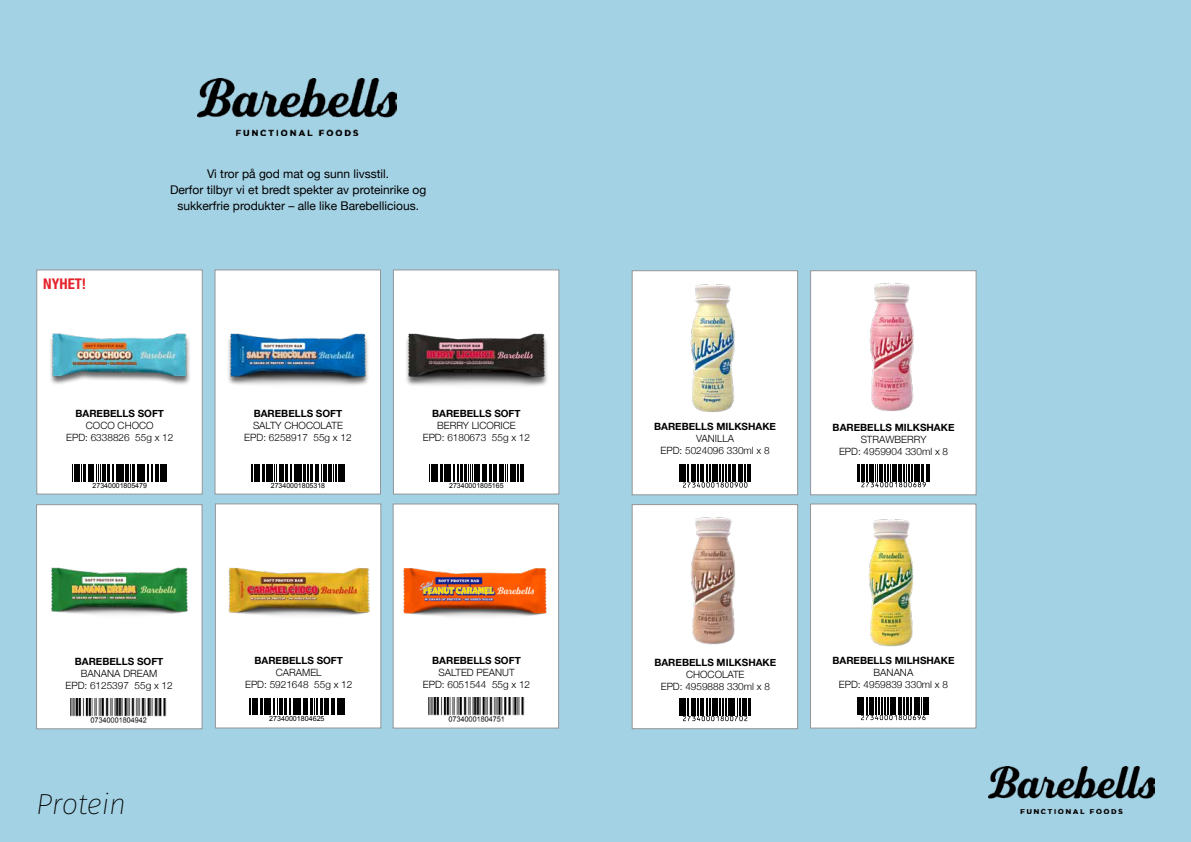
<style>
.page{position:relative;width:1191px;height:842px;background:#a4d2e5}
.page>*{position:absolute;margin:0;border:0;box-sizing:border-box;transform-origin:0 0}
.t1{font:italic 200 29px "Fira Sans";letter-spacing:-.01em;color:#000}
.t2{font:700 condensed 14.8px "Helvetica Neue LT Std";color:#e4232c}
.t3{font:12px/16.4px "Helvetica Neue";color:#000;text-align:center}
.t4{font:300 10px/12px "Helvetica Neue";color:#000;text-align:center}
.t5{font:700 10px "Helvetica Neue";color:#000}
.t6{font:7.1px "Arial";color:#000}
.t7{font:7px "Arial";color:#000}
</style>
<div class="page">
<img style="left:198px;top:79px;width:198px;height:56px">
<div style="left:214px;top:269px;width:167px;height:225px;background:#fff;border:1px solid #939598"></div>
<div style="left:227px;top:335px;width:143px;height:56px;background:#000;opacity:.6"></div>
<img style="left:229px;top:333px;width:138px;height:50px">
<svg style="left:251px;top:464px;width:94px;height:18px"></svg>
<div style="left:393px;top:269px;width:166px;height:225px;background:#fff;border:1px solid #939598"></div>
<div style="left:404px;top:334px;width:145px;height:57px;background:#000;opacity:.6"></div>
<img style="left:406px;top:333px;width:140px;height:50px">
<svg style="left:429px;top:464px;width:95px;height:18px"></svg>
<div style="left:810px;top:503px;width:166px;height:226px;background:#fff;border:1px solid #939598"></div>
<img style="left:869px;top:519px;width:44px;height:128px">
<svg style="left:857px;top:697px;width:72px;height:23px"></svg>
<div style="left:810px;top:270px;width:166px;height:225px;background:#fff;border:1px solid #939598"></div>
<img style="left:869px;top:283px;width:45px;height:128px">
<svg style="left:857px;top:464px;width:73px;height:23px"></svg>
<div style="left:631px;top:504px;width:167px;height:225px;background:#fff;border:1px solid #939598"></div>
<img style="left:691px;top:517px;width:44px;height:128px">
<svg style="left:679px;top:698px;width:72px;height:23px"></svg>
<div style="left:631px;top:270px;width:167px;height:225px;background:#fff;border:1px solid #939598"></div>
<img style="left:690px;top:284px;width:45px;height:128px">
<svg style="left:679px;top:465px;width:72px;height:23px"></svg>
<img style="left:988px;top:766px;width:167px;height:47px">
<div style="left:215px;top:503px;width:166px;height:225px;background:#fff;border:1px solid #939598"></div>
<svg style="left:249px;top:698px;width:33px;height:17px"></svg>
<hr style="left:284px;top:698px;width:3px;height:17px;background:#000">
<svg style="left:289px;top:698px;width:56px;height:17px"></svg>
<img style="left:228px;top:567px;width:142px;height:49px">
<div style="left:393px;top:503px;width:166px;height:226px;background:#fff;border:1px solid #939598"></div>
<img style="left:403px;top:568px;width:144px;height:49px">
<img style="left:428px;top:698px;width:96px;height:24px">
<div style="left:36px;top:504px;width:166px;height:225px;background:#fff;border:1px solid #939598"></div>
<img style="left:51px;top:567px;width:137px;height:48px">
<img style="left:71px;top:698px;width:95px;height:24px">
<div style="left:36px;top:269px;width:167px;height:225px;background:#fff;border:1px solid #939598"></div>
<div style="left:49px;top:335px;width:142px;height:51px;background:#000;opacity:.6"></div>
<img style="left:50px;top:333px;width:139px;height:50px">
<svg style="left:74px;top:464px;width:93px;height:18px"></svg>
<h2 class="t2" style="left:43px;top:275px;width:45px">NYHET!</h2>
<p class="t3" style="left:170px;top:166px;width:258px">Vi tror på god mat og sunn livsstil.<br>Derfor tilbyr vi et bredt spekter av proteinrike og sukkerfrie produkter – alle like Barebellicious.</p>
<p class="t5" style="left:75px;top:406px;width:90px">BAREBELLS SOFT</p>
<p class="t4" style="left:66px;top:419px;width:109px">COCO CHOCO<br>EPD: 6338826 55g x 12</p>
<p class="t7" style="left:93px;top:481px;width:56px">27340001805479</p>
<p class="t5" style="left:75px;top:654px;width:90px">BAREBELLS SOFT</p>
<p class="t4" style="left:65px;top:667px;width:109px">BANANA DREAM<br>EPD: 6125397 55g x 12</p>
<h1 class="t1" style="left:36px;top:783px;width:92px">Protein</h1>
<p class="t5" style="left:254px;top:406px;width:90px">BAREBELLS SOFT</p>
<p class="t4" style="left:244px;top:419px;width:109px">SALTY CHOCOLATE<br>EPD: 6258917 55g x 12</p>
<p class="t7" style="left:271px;top:481px;width:56px">27340001805318</p>
<p class="t5" style="left:254px;top:653px;width:90px">BAREBELLS SOFT</p>
<p class="t4" style="left:245px;top:666px;width:109px">CARAMEL<br>EPD: 5921648 55g x 12</p>
<p class="t6" style="left:269px;top:714px;width:57px">27340001804625</p>
<p class="t5" style="left:432px;top:406px;width:90px">BAREBELLS SOFT</p>
<p class="t4" style="left:423px;top:419px;width:109px">BERRY LICORICE<br>EPD: 6180673 55g x 12</p>
<p class="t7" style="left:449px;top:481px;width:56px">27340001805165</p>
<p class="t5" style="left:432px;top:653px;width:90px">BAREBELLS SOFT</p>
<p class="t4" style="left:423px;top:666px;width:109px">SALTED PEANUT<br>EPD: 6051544 55g x 12</p>
<p class="t5" style="left:654px;top:418px;width:123px">BAREBELLS MILKSHAKE</p>
<p class="t4" style="left:660px;top:432px;width:111px">VANILLA<br>EPD: 5024096 330ml x 8</p>
<p class="t5" style="left:832px;top:419px;width:123px">BAREBELLS MILKSHAKE</p>
<p class="t4" style="left:839px;top:432px;width:111px">STRAWBERRY<br>EPD: 4959904 330ml x 8</p>
<p class="t5" style="left:654px;top:654px;width:123px">BAREBELLS MILKSHAKE</p>
<p class="t4" style="left:661px;top:667px;width:111px">CHOCOLATE<br>EPD: 4959888 330ml x 8</p>
<p class="t5" style="left:832px;top:652px;width:124px">BAREBELLS MILHSHAKE</p>
<p class="t4" style="left:839px;top:665px;width:111px">BANANA<br>EPD: 4959839 330ml x 8</p>
</div>
